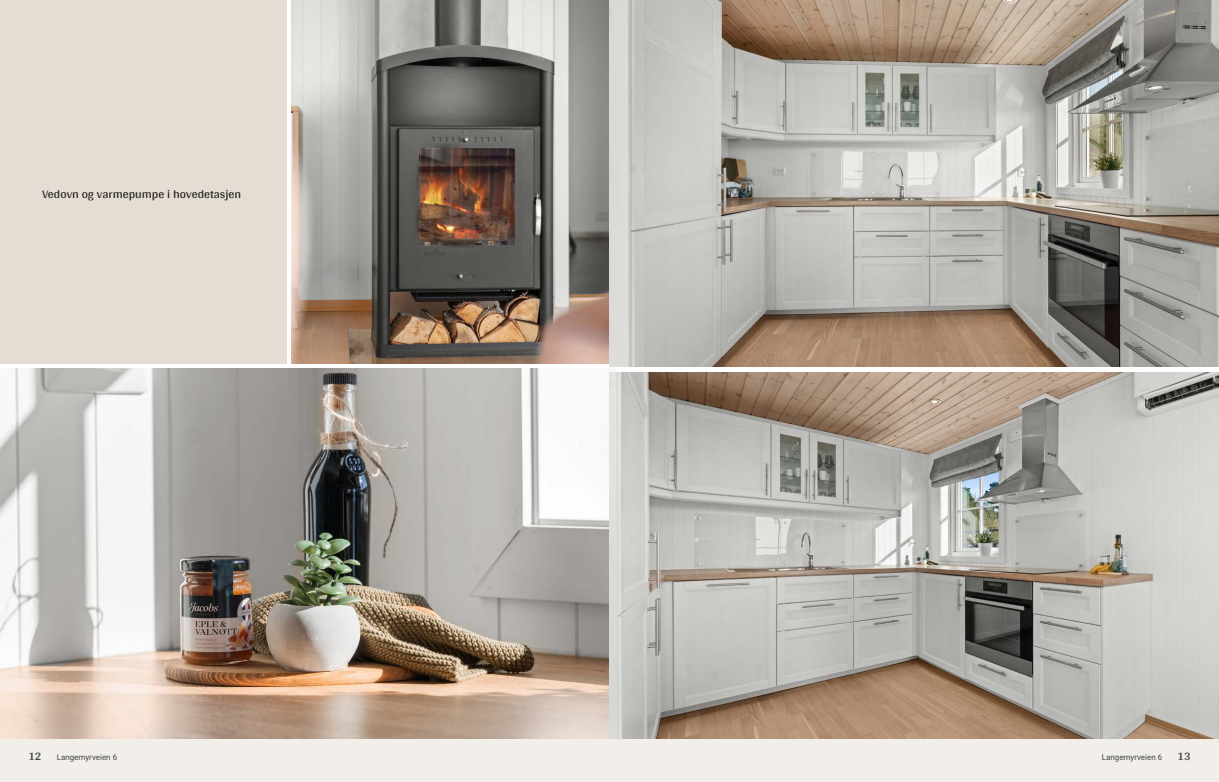
<style>
.page{position:relative;width:1219px;height:782px;background:#fff}
.page>*{position:absolute;margin:0;border:0;box-sizing:border-box;transform-origin:0 0}
.t1{font:12px "Arya";color:#1d1d1b}
.t2{font:700 12px "Arya";color:#414749}
.t3{font:8px "Roboto Vitec";color:#414749}
</style>
<div class="page">
<img style="left:0;top:369px;width:609px;height:370px">
<img style="left:292px;top:0;width:317px;height:363px">
<div style="left:0;top:739px;width:612px;height:42px;background:#f2eeea"></div>
<div style="left:0;top:0;width:286px;height:363px;background:#e5dcd4"></div>
<img style="left:609px;top:0;width:610px;height:367px">
<img style="left:609px;top:372px;width:610px;height:367px">
<div style="left:607px;top:739px;width:612px;height:42px;background:#f2eeea"></div>
<p class="t1" style="left:42px;top:186px;width:201px">Vedovn og varmepumpe i hovedetasjen</p>
<p class="t2" style="left:28px;top:749px;width:15px">12</p>
<p class="t3" style="left:57px;top:751px;width:62px">Langemyrveien 6</p>
<p class="t3" style="left:1102px;top:751px;width:62px">Langemyrveien 6</p>
<p class="t2" style="left:1177px;top:749px;width:15px">13</p>
</div>
